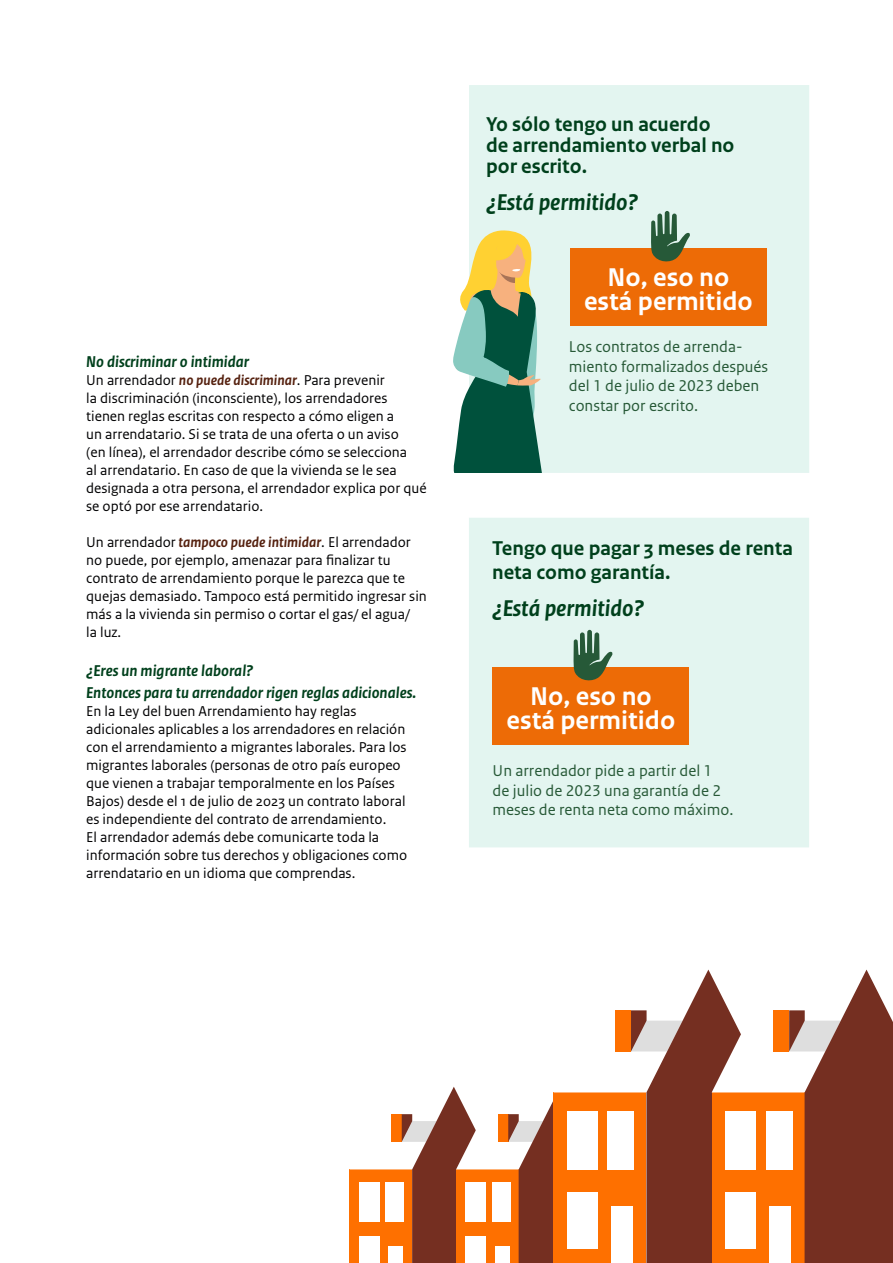
<style>
.page{position:relative;width:893px;height:1263px;background:#fff}
.page>*{position:absolute;margin:0;border:0;box-sizing:border-box;transform-origin:0 0}
.t1{font:700 27px "Rijksoverheid Sans Text";color:#fff}
.P_-_Bodytekst_-_10pt{font:italic 700 24px "Rijksoverheid Sans Text";color:#00401c}
.P_-_Bodytekst_-_10pt-2{font:700 21px/21px "Rijksoverheid Sans Text";color:#00401c}
.t2{font:16.5px/19.5px "Rijksoverheid Sans Text";color:#275937}
.P_-_bullet_P_body{font:italic 700 16.5px "Rijksoverheid Sans Text";color:#00401c}
.P_-_bullet_P_body-2{font:15px/18px "Rijksoverheid Sans Text";color:#020203}
.s1{font-weight:700;font-style:italic;color:#55210f}
</style>
<div class="page">
<div style="left:469px;top:85px;width:340px;height:388px;background:#e3f5f0"></div>
<svg style="left:453px;top:229px;width:114px;height:244px;background:#8daf94"></svg>
<div style="left:469px;top:518px;width:340px;height:329px;background:#e3f5f0"></div>
<svg style="left:350px;top:969px;width:543px;height:294px"></svg>
<div style="left:570px;top:248px;width:197px;height:78px;background:#ed6b06"></div>
<svg style="left:651px;top:211px;width:39px;height:51px;background:#778c6c"></svg>
<div style="left:493px;top:667px;width:196px;height:78px;background:#ed6b06"></div>
<svg style="left:573px;top:630px;width:40px;height:51px;background:#7a8d6d"></svg>
<p class="P_-_bullet_P_body" style="left:86px;top:352px;width:164px">No discriminar o intimidar</p>
<p class="P_-_bullet_P_body-2" style="left:86px;top:371px;width:342px">Un arrendador <span class="s1">no puede discriminar</span>. Para prevenir<br>la discriminación (inconsciente), los arrendadores tienen reglas escritas con respecto a cómo eligen a<br>un arrendatario. Si se trata de una oferta o un aviso<br>(en línea), el arrendador describe cómo se selecciona<br>al arrendatario. En caso de que la vivienda se le sea designada a otra persona, el arrendador explica por qué se optó por ese arrendatario.</p>
<p class="P_-_bullet_P_body-2" style="left:86px;top:533px;width:342px">Un arrendador <span class="s1">tampoco puede intimidar</span>. El arrendador no puede, por ejemplo, amenazar para finalizar tu contrato de arrendamiento porque le parezca que te quejas demasiado. Tampoco está permitido ingresar sin más a la vivienda sin permiso o cortar el gas/ el agua/<br>la luz.</p>
<p class="P_-_bullet_P_body" style="left:86px;top:661px;width:169px">¿Eres un migrante laboral?</p>
<p class="P_-_bullet_P_body" style="left:86px;top:683px;width:332px">Entonces para tu arrendador rigen reglas adicionales.</p>
<p class="P_-_bullet_P_body-2" style="left:86px;top:702px;width:322px">En la Ley del buen Arrendamiento hay reglas adicionales aplicables a los arrendadores en relación con el arrendamiento a migrantes laborales. Para los migrantes laborales (personas de otro país europeo que vienen a trabajar temporalmente en los Países Bajos) desde el 1 de julio de 2023 un contrato laboral es independiente del contrato de arrendamiento.<br>El arrendador además debe comunicarte toda la información sobre tus derechos y obligaciones como arrendatario en un idioma que comprendas.</p>
<p class="P_-_Bodytekst_-_10pt-2" style="left:486px;top:114px;width:250px">Yo sólo tengo un acuerdo de arrendamiento verbal no por escrito.</p>
<p class="P_-_Bodytekst_-_10pt" style="left:486px;top:189px;width:154px">¿Está permitido?</p>
<p class="t1" style="left:607px;top:262px;width:123px">No, eso no</p>
<p class="t1" style="left:584px;top:286px;width:170px">está permitido</p>
<p class="t2" style="left:569px;top:337px;width:201px">Los contratos de arrenda&shy;miento formalizados después del 1 de julio de 2023 deben constar por escrito.</p>
<p class="P_-_Bodytekst_-_10pt-2" style="left:492px;top:536px;width:302px;line-height:24px">Tengo que pagar 3 meses de renta neta como garantía.</p>
<p class="P_-_Bodytekst_-_10pt" style="left:492px;top:595px;width:154px">¿Está permitido?</p>
<p class="t1" style="left:530px;top:681px;width:123px">No, eso no</p>
<p class="t1" style="left:506px;top:705px;width:170px">está permitido</p>
<p class="t2" style="left:493px;top:761px;width:242px">Un arrendador pide a partir del 1<br>de julio de 2023 una garantía de 2 meses de renta neta como máximo.</p>
</div>
